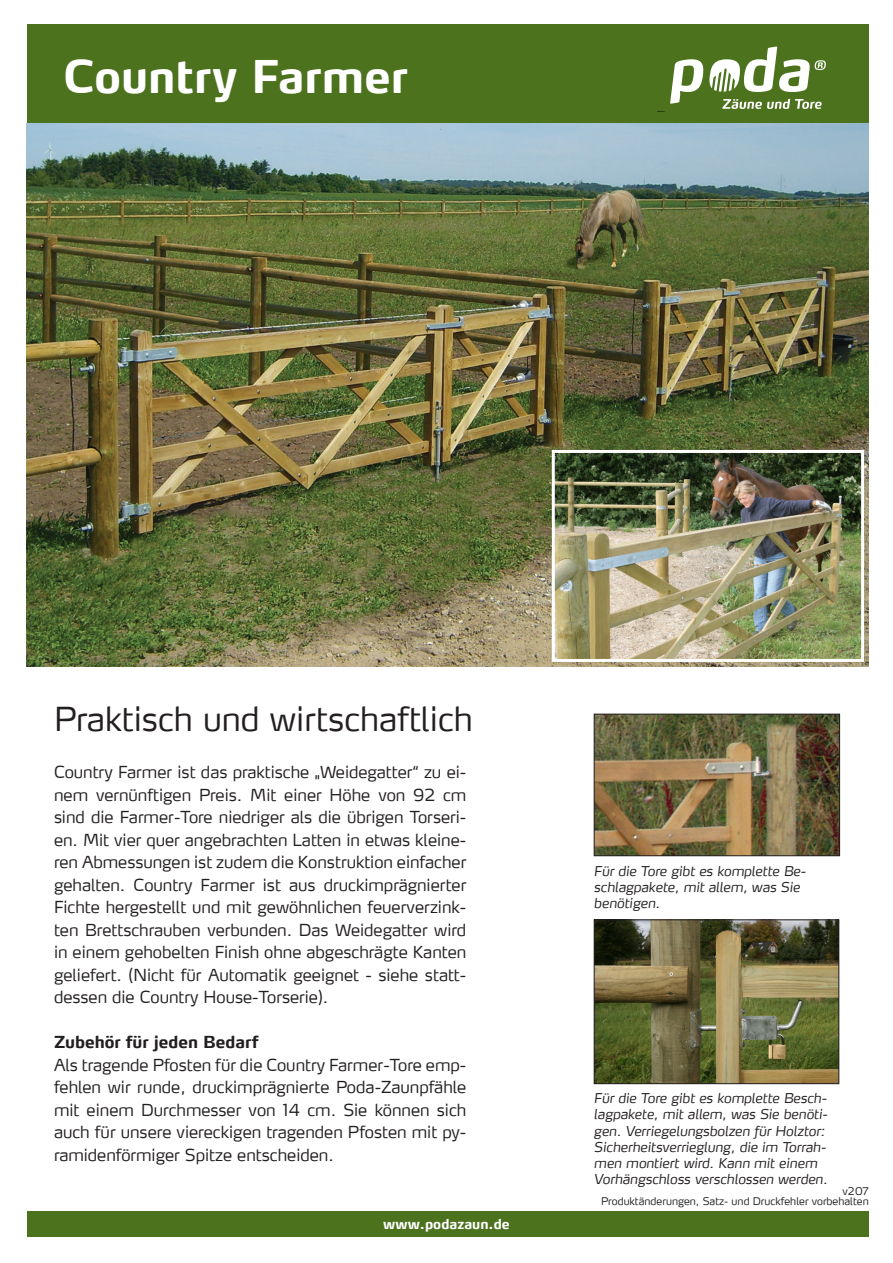
<style>
.page{position:relative;width:893px;height:1263px;background:#fff}
.page>*{position:absolute;margin:0;border:0;box-sizing:border-box;transform-origin:0 0}
.t1{font:700 45px "Max LF";color:#fff}
.Indhold{font:300 33px "Max LF";color:#231f20}
.t2{font:300 16.5px/22.5px "Max LF";color:#231f20;text-align:justify}
.t3{font:700 16.5px "Max LF";color:#231f20}
.t4{font:italic 300 13.5px/16.2px "Max LF";color:#231f20}
.t5{font:700 13.5px "Max";color:#fff}
.t6{font:300 10.5px "Max";color:#231f20}
.t7{font:300 10.5px "Max LF";color:#231f20}
</style>
<div class="page">
<div style="left:27px;top:24px;width:842px;height:110px;background:#4c721d"></div>
<svg style="left:670px;top:59px;width:33px;height:45px"></svg>
<svg style="left:709px;top:46px;width:117px;height:46px"></svg>
<svg style="left:722px;top:99px;width:100px;height:10px"></svg>
<div style="left:27px;top:1211px;width:842px;height:26px;background:#4c721d"></div>
<img style="left:27px;top:123px;width:842px;height:543px">
<img style="left:596px;top:716px;width:242px;height:138px">
<div style="left:594px;top:714px;width:246px;height:142px;border:1px solid #231f20"></div>
<img style="left:596px;top:922px;width:241px;height:160px">
<div style="left:594px;top:920px;width:245px;height:164px;border:1px solid #231f20"></div>
<img style="left:556px;top:454px;width:304px;height:204px">
<div style="left:552px;top:450px;width:312px;height:212px;border:3px solid #fff"></div>
<p class="t1" style="left:63px;top:48px;width:346px">Country Farmer</p>
<p class="Indhold" style="left:54px;top:699px;width:420px">Praktisch und wirtschaftlich</p>
<p class="t2" style="left:54px;top:761px;width:414px">Country Farmer ist das praktische „Weidegatter“ zu ei&shy;nem vernünftigen Preis. Mit einer Höhe von 92 cm sind die Farmer-Tore niedriger als die übrigen Torseri&shy;en. Mit vier quer angebrachten Latten in etwas kleine&shy;ren Abmessungen ist zudem die Konstruktion einfacher gehalten. Country Farmer ist aus druckimprägnierter Fichte hergestellt und mit gewöhnlichen feuerverzink&shy;ten Brettschrauben verbunden. Das Weidegatter wird in einem gehobelten Finish ohne abgeschrägte Kanten geliefert. (Nicht für Automatik geeignet - siehe statt&shy;dessen die Country House-Torserie).</p>
<p class="t3" style="left:54px;top:1032px;width:206px">Zubehör für jeden Bedarf</p>
<p class="t2" style="left:54px;top:1053px;width:414px">Als tragende Pfosten für die Country Farmer-Tore emp&shy;fehlen wir runde, druckimprägnierte Poda-Zaunpfähle mit einem Durchmesser von 14 cm. Sie können sich auch für unsere viereckigen tragenden Pfosten mit py&shy;ramidenförmiger Spitze entscheiden.</p>
<p class="t5" style="left:383px;top:1215px;width:128px">www.podazaun.de</p>
<p class="t4" style="left:594px;top:862px;width:213px">Für die Tore gibt es komplette Be&shy;schlagpakete, mit allem, was Sie benötigen.</p>
<p class="t4" style="left:594px;top:1090px;width:235px">Für die Tore gibt es komplette Besch&shy;lagpakete, mit allem, was Sie benöti&shy;gen. Verriegelungsbolzen für Holztor:<br>Sicherheitsverrieglung, die im Torrah&shy;men montiert wird. Kann mit einem Vorhängschloss verschlossen werden.</p>
<p class="t7" style="left:842px;top:1184px;width:28px">v207</p>
<p class="t6" style="left:601px;top:1194px;width:269px">Produktänderungen, Satz- und Druckfehler vorbehalten</p>
</div>
